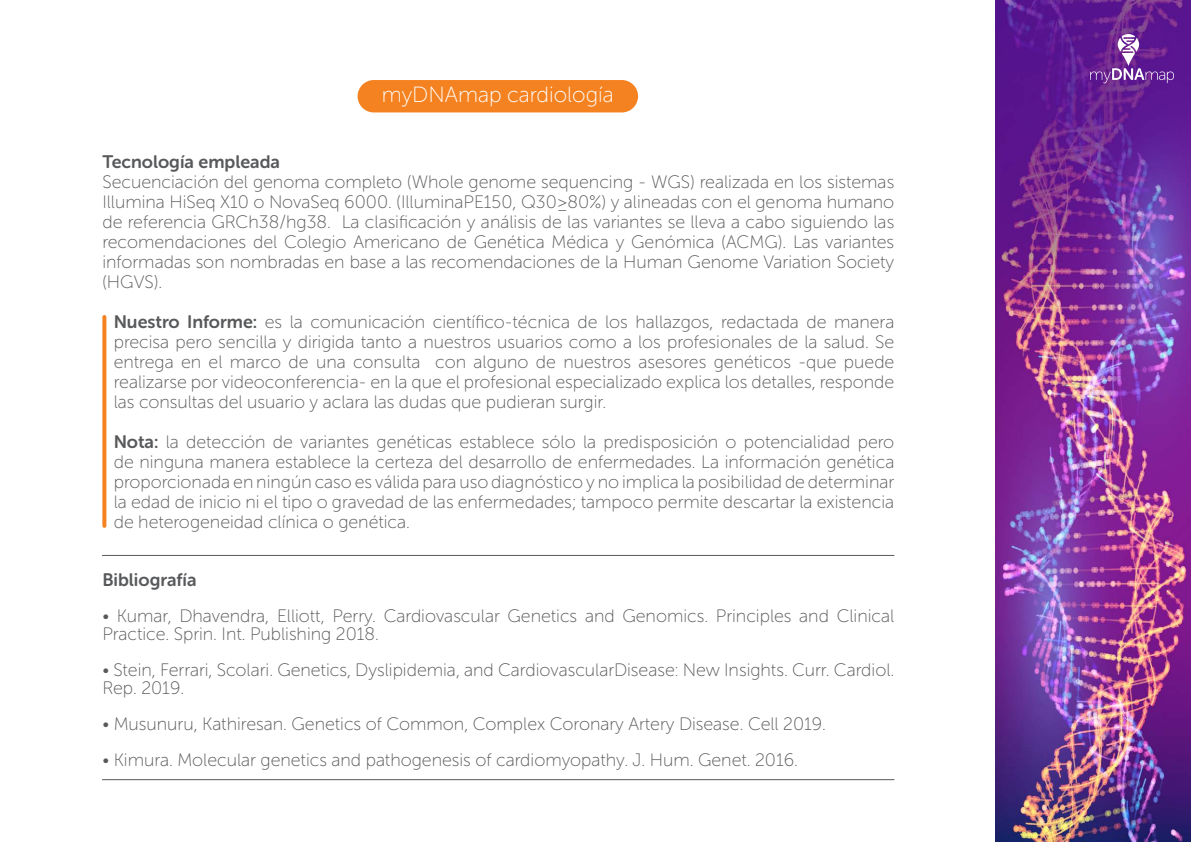
<style>
.page{position:relative;width:1191px;height:842px;background:#fff}
.page>*{position:absolute;margin:0;border:0;box-sizing:border-box;transform-origin:0 0}
.t1{font:22px "Museo Sans Rounded 100";color:#fff}
.t2{font:18px/20px "Museo Sans Rounded 100";color:#58595b;text-align:justify}
.t3{font:18px "Museo Sans Rounded 700";color:#58595b}
.s1{font-family:"Museo Sans Rounded 700"}
</style>
<div class="page">
<hr style="left:102px;top:779px;width:792px;height:1px;background:#58595b">
<hr style="left:102px;top:555px;width:792px;height:1px;background:#58595b">
<div style="left:357px;top:80px;width:281px;height:32px;background:#f58220;border-radius:16px"></div>
<img style="left:995px;top:0;width:196px;height:842px">
<svg style="left:1090px;top:34px;width:84px;height:49px;background:#783b9f"></svg>
<svg style="left:102px;top:317px;width:4px;height:209px"></svg>
<p class="t1" style="left:382px;top:83px;width:233px">myDNAmap cardiología</p>
<p class="t3" style="left:102px;top:151px;width:179px">Tecnología empleada</p>
<p class="t2" style="left:102px;top:172px;width:793px">Secuenciación del genoma completo (Whole genome sequencing - WGS) realizada en los sistemas Illumina HiSeq X10 o NovaSeq 6000. (IlluminaPE150, Q30≥80%) y alineadas con el genoma humano de referencia GRCh38/hg38. La clasificación y análisis de las variantes se lleva a cabo siguiendo las recomendaciones del Colegio Americano de Genética Médica y Genómica (ACMG). Las variantes informadas son nombradas en base a las recomendaciones de la Human Genome Variation Society (HGVS).</p>
<p class="t2" style="left:114px;top:312px;width:782px"><span class="s1">Nuestro Informe:</span> es la comunicación científico-técnica de los hallazgos, redactada de manera precisa pero sencilla y dirigida tanto a nuestros usuarios como a los profesionales de la salud. Se entrega en el marco de una consulta con alguno de nuestros asesores genéticos -que puede realizarse por videoconferencia- en la que el profesional especializado explica los detalles, responde las consultas del usuario y aclara las dudas que pudieran surgir.</p>
<p class="t2" style="left:114px;top:432px;width:782px"><span class="s1">Nota:</span> la detección de variantes genéticas establece sólo la predisposición o potencialidad pero de ninguna manera establece la certeza del desarrollo de enfermedades. La información genética proporcionada en ningún caso es válida para uso diagnóstico y no implica la posibilidad de determinar la edad de inicio ni el tipo o gravedad de las enfermedades; tampoco permite descartar la existencia de heterogeneidad clínica o genética.</p>
<p class="t3" style="left:102px;top:569px;width:96px">Bibliografía</p>
<p class="t2" style="left:102px;top:607px;width:793px;line-height:18px">• Kumar, Dhavendra, Elliott, Perry. Cardiovascular Genetics and Genomics. Principles and Clinical<br>Practice. Sprin. Int. Publishing 2018.</p>
<p class="t2" style="left:102px;top:661px;width:793px;line-height:18px">• Stein, Ferrari, Scolari. Genetics, Dyslipidemia, and CardiovascularDisease: New Insights. Curr. Cardiol.<br>Rep. 2019.</p>
<p class="t2" style="left:102px;top:714px;width:725px">• Musunuru, Kathiresan. Genetics of Common, Complex Coronary Artery Disease. Cell 2019.</p>
<p class="t2" style="left:102px;top:750px;width:697px">• Kimura. Molecular genetics and pathogenesis of cardiomyopathy. J. Hum. Genet. 2016.</p>
</div>
